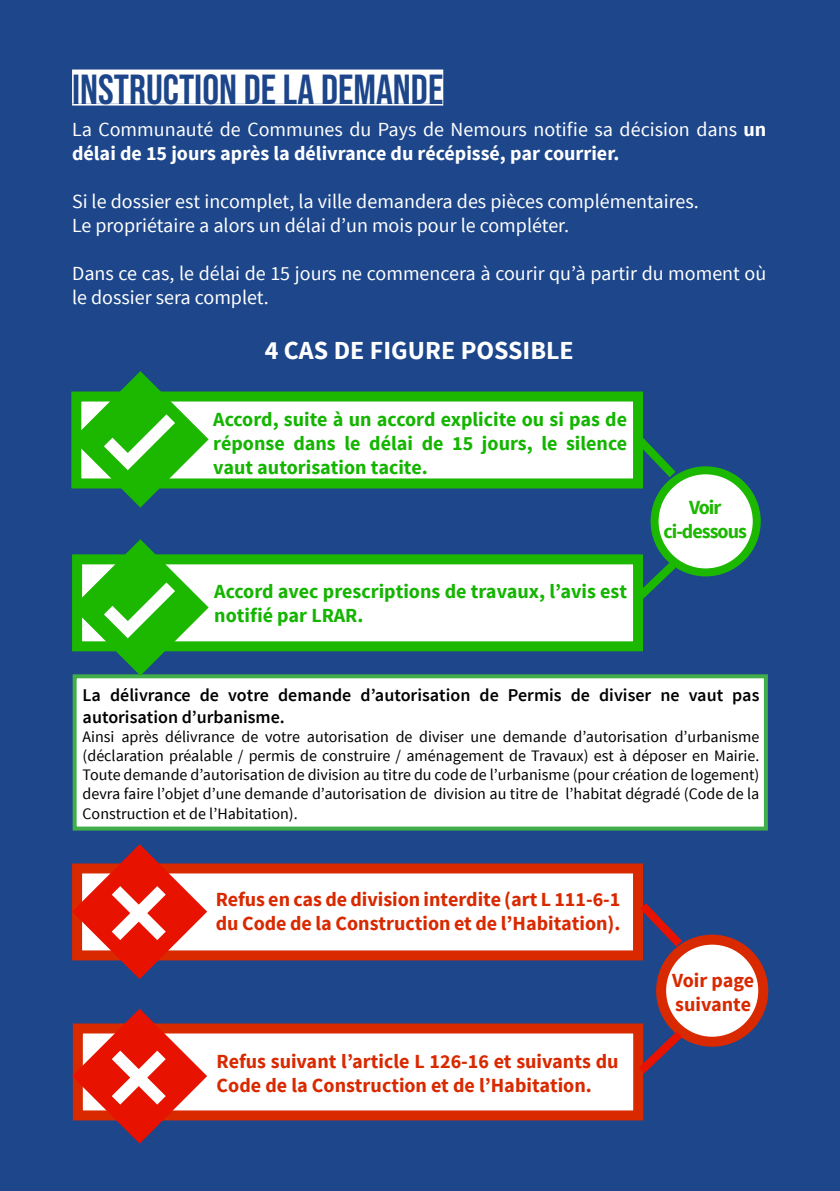
<style>
.page{position:relative;width:840px;height:1191px;background:#fff}
.page>*{position:absolute;margin:0;border:0;box-sizing:border-box;transform-origin:0 0}
.t1{font:42px "Bebas Neue";color:#1d468a}
.t2{font:700 26px "Source Sans Pro";color:#fff}
.t3{font:20px/24px "Source Sans Pro";color:#fff}
.t4{font:700 20px/24px "Source Sans Pro";color:#d92900}
.t5{font:700 20px/24px "Source Sans Pro";color:#14b500;text-align:justify}
.t6{font:700 20px "Source Sans Pro";letter-spacing:-.05em;color:#1cb800}
.t7{font:600 18px/21.6px "Source Sans Pro";color:#000}
.t8{font:16px/19.2px "Source Sans Pro";color:#000;text-align:justify}
.s1{font-weight:700}
</style>
<div class="page">
<div style="left:0;top:0;width:839px;height:1191px;background:#1d468b"></div>
<div style="left:71px;top:391px;width:571px;height:97px;background:#fff;border:10px solid #1cb800"></div>
<div style="left:72px;top:70px;width:371px;height:34px;background:#fff"></div>
<hr style="left:72px;top:104px;width:371px;height:2px;background:#fff">
<svg style="left:72px;top:371px;width:136px;height:136px"></svg>
<div style="left:72px;top:863px;width:570px;height:97px;background:#fff;border:10px solid #d92900"></div>
<div style="left:73px;top:1023px;width:570px;height:97px;background:#fff;border:10px solid #d92900"></div>
<svg style="left:72px;top:844px;width:135px;height:135px"></svg>
<svg style="left:72px;top:1008px;width:135px;height:135px"></svg>
<div style="left:660px;top:939px;width:102px;height:102px;background:#fff;border-radius:50%"></div>
<div style="left:655px;top:934px;width:112px;height:112px;border:10px solid #d92900;border-radius:50%"></div>
<svg style="left:631px;top:894px;width:59px;height:61px"></svg>
<svg style="left:630px;top:1023px;width:60px;height:58px"></svg>
<div style="left:654px;top:470px;width:102px;height:102px;background:#fff;border-radius:50%"></div>
<div style="left:650px;top:466px;width:110px;height:110px;border:8px solid #1cb800;border-radius:50%"></div>
<svg style="left:625px;top:425px;width:58px;height:61px"></svg>
<svg style="left:642px;top:553px;width:41px;height:59px"></svg>
<div style="left:73px;top:674px;width:694px;height:156px;background:#fff;border:4px solid #40ae49"></div>
<div style="left:72px;top:554px;width:570px;height:97px;background:#fff;border:10px solid #1cb800"></div>
<svg style="left:72px;top:539px;width:136px;height:136px"></svg>
<p class="t1" style="left:72px;top:65px;width:372px">INSTRUCTION DE LA DEMANDE</p>
<p class="t3" style="left:72px;top:117px;width:695px">La Communauté de Communes du Pays de Nemours notifie sa décision dans <span class="s1">un délai de 15 jours après la délivrance du récépissé, par courrier.</span></p>
<p class="t3" style="left:72px;top:189px;width:628px">Si le dossier est incomplet, la ville demandera des pièces complémentaires.</p>
<p class="t3" style="left:72px;top:213px;width:498px">Le propriétaire a alors un délai d’un mois pour le compléter.</p>
<p class="t3" style="left:72px;top:261px;width:695px">Dans ce cas, le délai de 15 jours ne commencera à courir qu’à partir du moment où le dossier sera complet.</p>
<p class="t2" style="left:264px;top:333px;width:310px">4 CAS DE FIGURE POSSIBLE</p>
<p class="t5" style="left:213px;top:408px;width:415px">Accord, suite à un accord explicite ou si pas de réponse dans le délai de 15 jours, le silence vaut autorisation tacite.</p>
<p class="t5" style="left:214px;top:580px;width:414px">Accord avec prescriptions de travaux, l’avis est notifié par LRAR.</p>
<p class="t6" style="left:688px;top:495px;width:34px">Voir</p>
<p class="t6" style="left:663px;top:519px;width:85px">ci-dessous</p>
<p class="t7" style="left:83px;top:684px;width:678px">La délivrance de votre demande d’autorisation de Permis de diviser ne vaut pas autorisation d’urbanisme.</p>
<p class="t8" style="left:83px;top:727px;width:678px">Ainsi après délivrance de votre autorisation de diviser une demande d’autorisation d’urbanisme (déclaration préalable / permis de construire / aménagement de Travaux) est à déposer en Mairie.<br>Toute demande d’autorisation de division au titre du code de l’urbanisme (pour création de logement) devra faire l’objet d’une demande d’autorisation de division au titre de l’habitat dégradé (Code de la Construction et de l’Habitation).</p>
<p class="t4" style="left:215px;top:887px;width:406px">Refus en cas de division interdite (art L 111-6-1 du Code de la Construction et de l’Habitation).</p>
<p class="t4" style="left:216px;top:1049px;width:403px">Refus suivant l’article L 126-16 et suivants du<br>Code de la Construction et de l’Habitation.</p>
<p class="t4" style="left:671px;top:968px;width:84px">Voir page suivante</p>
</div>
